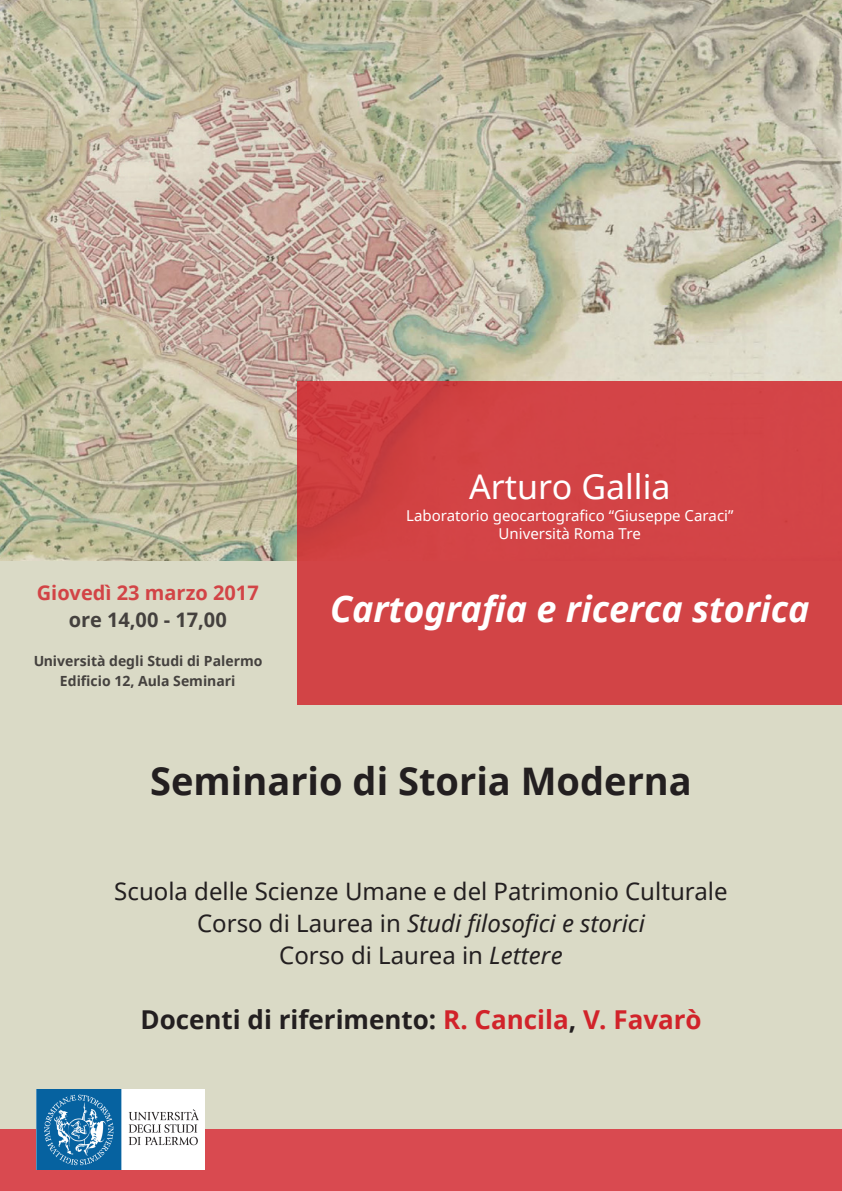
<style>
.page{position:relative;width:842px;height:1191px;background:#fff}
.page>*{position:absolute;margin:0;border:0;box-sizing:border-box;transform-origin:0 0}
.t1{font:700 38px "Noto Sans";color:#231f20}
.t2{font:italic 700 36px "Noto Sans";color:#fff}
.t3{font:34px "Noto Sans";color:#fff}
.t4{font:700 26px "Noto Sans";color:#231f20}
.t5{font:24px "Noto Sans";color:#231f20}
.t6{font:italic 24px "Noto Sans";color:#231f20}
.t7{font:700 20px "Noto Sans";color:#d1232a}
.t8{font:700 20px "Noto Sans";color:#231f20}
.t9{font:15px "Noto Sans";color:#fff}
.t10{font:700 14px/19.6px "Noto Sans";color:#231f20;text-align:center}
.s1{font-style:normal}
.s2{font-style:italic}
.s3{color:#d1232a}
</style>
<div class="page">
<img style="left:0;top:0;width:842px;height:561px">
<div style="left:0;top:561px;width:842px;height:568px;background:#dadac6"></div>
<div style="left:0;top:1129px;width:842px;height:62px;background:#d94a50"></div>
<img style="left:36px;top:1089px;width:169px;height:80px">
<div style="left:298px;top:381px;width:544px;height:323px;background:#d24446"></div>
<p class="t7" style="left:37px;top:579px;width:223px">Giovedì 23 marzo 2017</p>
<p class="t8" style="left:69px;top:606px;width:160px">ore 14,00 - 17,00</p>
<p class="t10" style="left:33px;top:651px;width:231px">Università degli Studi di Palermo<br>Edificio 12, Aula Seminari</p>
<p class="t3" style="left:469px;top:464px;width:203px">Arturo Gallia</p>
<p class="t9" style="left:406px;top:505px;width:329px">Laboratorio geocartografico “Giuseppe Caraci”</p>
<p class="t9" style="left:499px;top:523px;width:144px">Università Roma Tre</p>
<p class="t2" style="left:330px;top:583px;width:481px">Cartografia e ricerca storica</p>
<p class="t1" style="left:150px;top:755px;width:543px">Seminario di Storia Moderna</p>
<p class="t5" style="left:114px;top:875px;width:615px">Scuola delle Scienze Umane e del Patrimonio Culturale</p>
<p class="t6" style="left:197px;top:906px;width:449px"><span class="s1">Corso di Laurea in</span> Studi filosofici e storici</p>
<p class="t5" style="left:279px;top:938px;width:285px">Corso di Laurea in <span class="s2">Lettere</span></p>
<p class="t4" style="left:140px;top:1001px;width:563px">Docenti di riferimento: <span class="s3">R. Cancila</span>, <span class="s3">V. Favarò</span></p>
</div>
